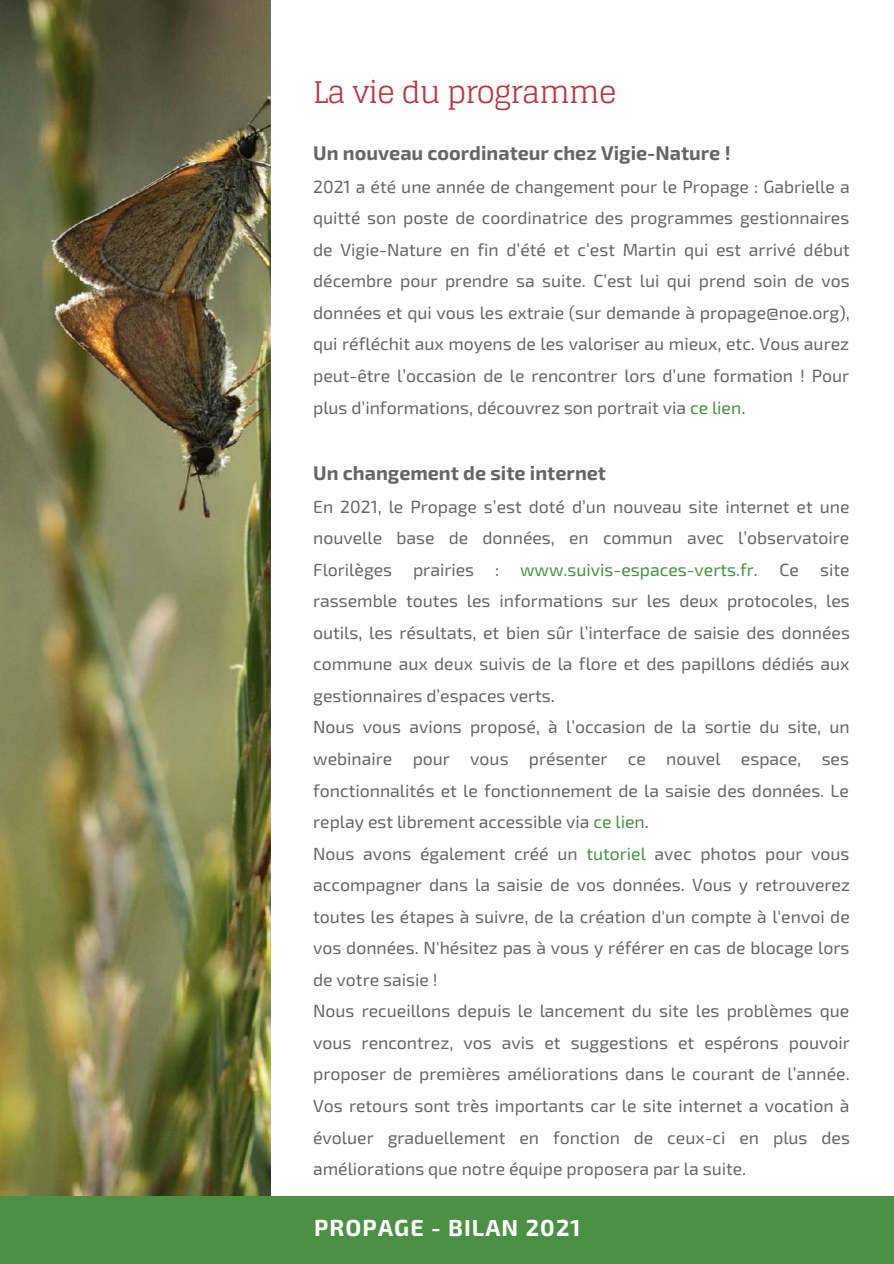
<style>
.page{position:relative;width:894px;height:1264px;background:#fff}
.page>*{position:absolute;margin:0;border:0;box-sizing:border-box;transform-origin:0 0}
.t1{font:29.85px "Glegoo";letter-spacing:-.03em;color:#bb3444}
.t2{font:700 23.25px "Exo 2";letter-spacing:.05em;color:#fff}
.t3{font:700 19.8px "Exo 2";color:#666}
.t4{font:17.55px/31.5px "Exo 2";color:#666;text-align:justify}
.s1{color:#4c9045}
</style>
<div class="page">
<img style="left:0;top:0;width:270px;height:1196px">
<div style="left:0;top:1196px;width:893px;height:67px;background:#4c9045"></div>
<h1 class="t1" style="left:313px;top:75px;width:305px">La vie du programme</h1>
<p class="t3" style="left:313px;top:140px;width:419px">Un nouveau coordinateur chez Vigie-Nature !</p>
<p class="t4" style="left:313px;top:170px;width:538px">2021 a été une année de changement pour le Propage : Gabrielle a quitté son poste de coordinatrice des programmes gestionnaires de Vigie-Nature en fin d’été et c’est Martin qui est arrivé début décembre pour prendre sa suite. C’est lui qui prend soin de vos données et qui vous les extraie (sur demande à propage@noe.org), qui réfléchit aux moyens de les valoriser au mieux, etc. Vous aurez peut-être l’occasion de le rencontrer lors d’une formation ! Pour plus d’informations, découvrez son portrait via <span class="s1">ce lien</span>.</p>
<p class="t3" style="left:313px;top:460px;width:294px">Un changement de site internet</p>
<p class="t4" style="left:313px;top:490px;width:538px;text-align:left">En 2021, le Propage s’est doté d’un nouveau site internet et une nouvelle base de données, en commun avec l’observatoire Florilèges prairies : <span class="s1">www.suivis-espaces-verts.fr</span>. Ce site rassemble toutes les informations sur les deux protocoles, les outils, les résultats, et bien sûr l’interface de saisie des données commune aux deux suivis de la flore et des papillons dédiés aux gestionnaires d’espaces verts.<br>Nous vous avions proposé, à l’occasion de la sortie du site, un webinaire pour vous présenter ce nouvel espace, ses fonctionnalités et le fonctionnement de la saisie des données. Le replay est librement accessible via <span class="s1">ce lien</span>.<br>Nous avons également créé un <span class="s1">tutoriel</span> avec photos pour vous accompagner dans la saisie de vos données. Vous y retrouverez toutes les étapes à suivre, de la création d'un compte à l'envoi de vos données. N'hésitez pas à vous y référer en cas de blocage lors de votre saisie !<br>Nous recueillons depuis le lancement du site les problèmes que vous rencontrez, vos avis et suggestions et espérons pouvoir proposer de premières améliorations dans le courant de l’année.<br>Vos retours sont très importants car le site internet a vocation à évoluer graduellement en fonction de ceux-ci en plus des améliorations que notre équipe proposera par la suite.</p>
<h2 class="t2" style="left:314px;top:1211px;width:268px">PROPAGE - BILAN 2021</h2>
</div>
